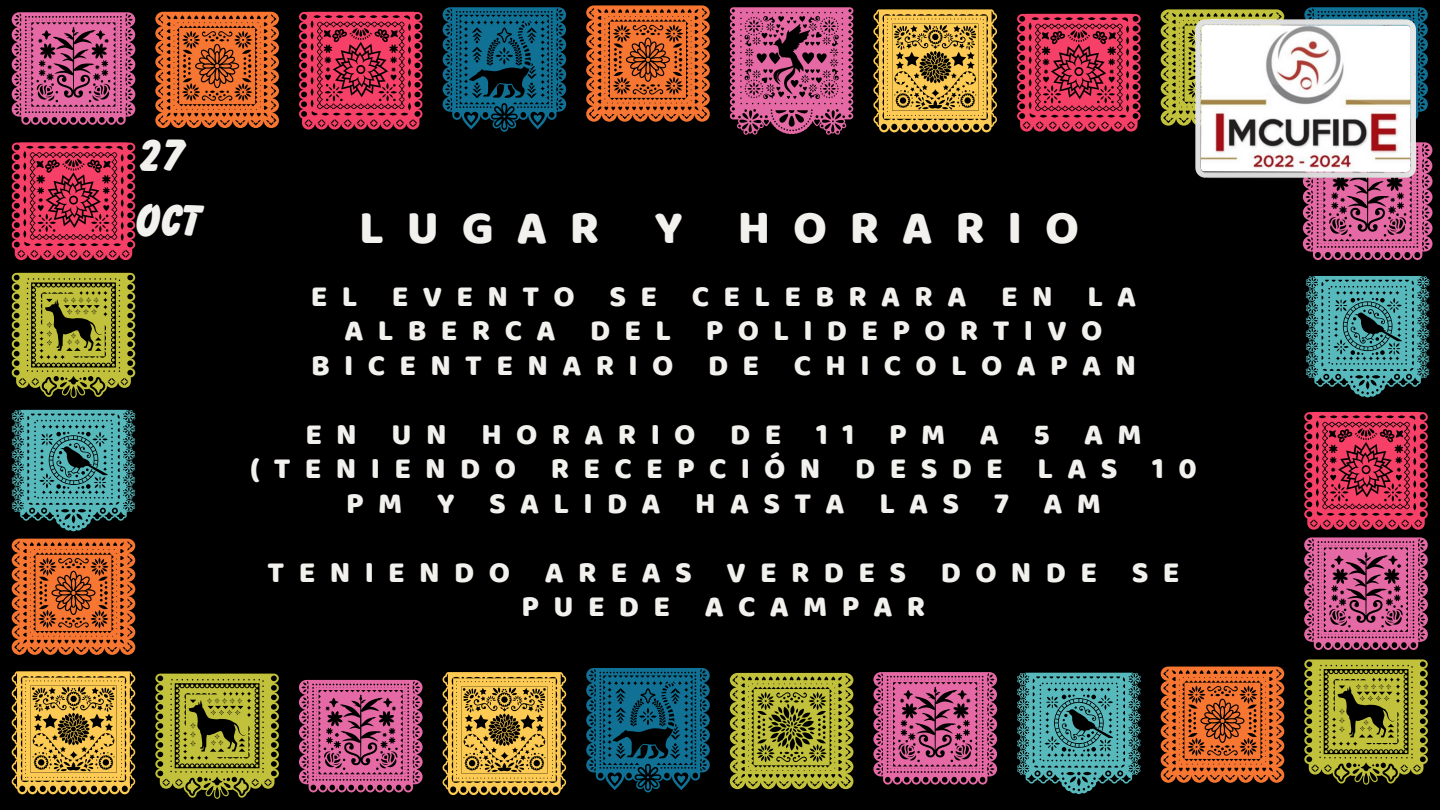
<style>
.page{position:relative;width:1440px;height:810px;background:#000}
.page>*{position:absolute;margin:0;border:0;box-sizing:border-box;transform-origin:0 0}
.t1{font:48.3px "Baloo Thambi";letter-spacing:.475em;color:#f2f1ee}
.t2{font:700 expanded 46.8px/65.3px "Balloon D";color:#f2f1ee}
.t3{font:30.3px/34.5px "Baloo Thambi";letter-spacing:.475em;color:#f2f1ee;text-align:center}
</style>
<div class="page">
<svg style="left:12px;top:410px;width:123px;height:121px"></svg>
<svg style="left:12px;top:273px;width:123px;height:125px"></svg>
<svg style="left:12px;top:142px;width:123px;height:118px;background:#b42e4c"></svg>
<svg style="left:730px;top:673px;width:123px;height:116px;background:#93932d"></svg>
<svg style="left:12px;top:539px;width:123px;height:116px;background:#c05c27"></svg>
<svg style="left:155px;top:674px;width:124px;height:125px"></svg>
<svg style="left:12px;top:671px;width:123px;height:123px;background:#ba953d"></svg>
<svg style="left:873px;top:672px;width:124px;height:113px;background:#ab4e7a"></svg>
<svg style="left:1017px;top:673px;width:124px;height:121px"></svg>
<svg style="left:1304px;top:412px;width:124px;height:118px;background:#b32e4b"></svg>
<svg style="left:1303px;top:142px;width:130px;height:118px;background:#a74c78"></svg>
<svg style="left:1161px;top:667px;width:123px;height:116px;background:#c05c26"></svg>
<svg style="left:1306px;top:276px;width:123px;height:121px"></svg>
<svg style="left:299px;top:680px;width:124px;height:112px;background:#ab4e7a"></svg>
<svg style="left:586px;top:668px;width:124px;height:124px"></svg>
<svg style="left:12px;top:12px;width:123px;height:113px;background:#ac4e7b"></svg>
<svg style="left:730px;top:7px;width:123px;height:128px"></svg>
<svg style="left:443px;top:7px;width:123px;height:125px"></svg>
<svg style="left:155px;top:12px;width:124px;height:116px;background:#bf5b26"></svg>
<svg style="left:299px;top:12px;width:124px;height:118px;background:#b22e4b"></svg>
<svg style="left:1161px;top:9px;width:123px;height:117px;background:#9a9a33"></svg>
<svg style="left:873px;top:9px;width:124px;height:123px;background:#b8943d"></svg>
<svg style="left:1304px;top:7px;width:124px;height:112px;background:#105872"></svg>
<svg style="left:586px;top:5px;width:124px;height:117px;background:#be5b26"></svg>
<svg style="left:1017px;top:14px;width:124px;height:118px;background:#b22e4b"></svg>
<svg style="left:443px;top:672px;width:123px;height:123px;background:#ba953d"></svg>
<svg style="left:1304px;top:659px;width:124px;height:126px"></svg>
<svg style="left:1304px;top:537px;width:124px;height:113px;background:#ab4e7a"></svg>
<img style="left:1196px;top:20px;width:220px;height:159px">
<p class="t2" style="left:136px;top:130px;width:67px">27 oct</p>
<p class="t1" style="left:359px;top:192px;width:721px">LUGAR Y HORARIO</p>
<p class="t3" style="left:311px;top:280px;width:827px">EL EVENTO SE CELEBRARA EN LA<br>ALBERCA DEL POLIDEPORTIVO<br>BICENTENARIO DE CHICOLOAPAN</p>
<p class="t3" style="left:250px;top:418px;width:948px">EN UN HORARIO DE 11 PM A 5 AM (TENIENDO RECEPCIÓN DESDE LAS 10<br>PM Y SALIDA HASTA LAS 7 AM</p>
<p class="t3" style="left:268px;top:556px;width:913px">TENIENDO AREAS VERDES DONDE SE<br>PUEDE ACAMPAR</p>
</div>
